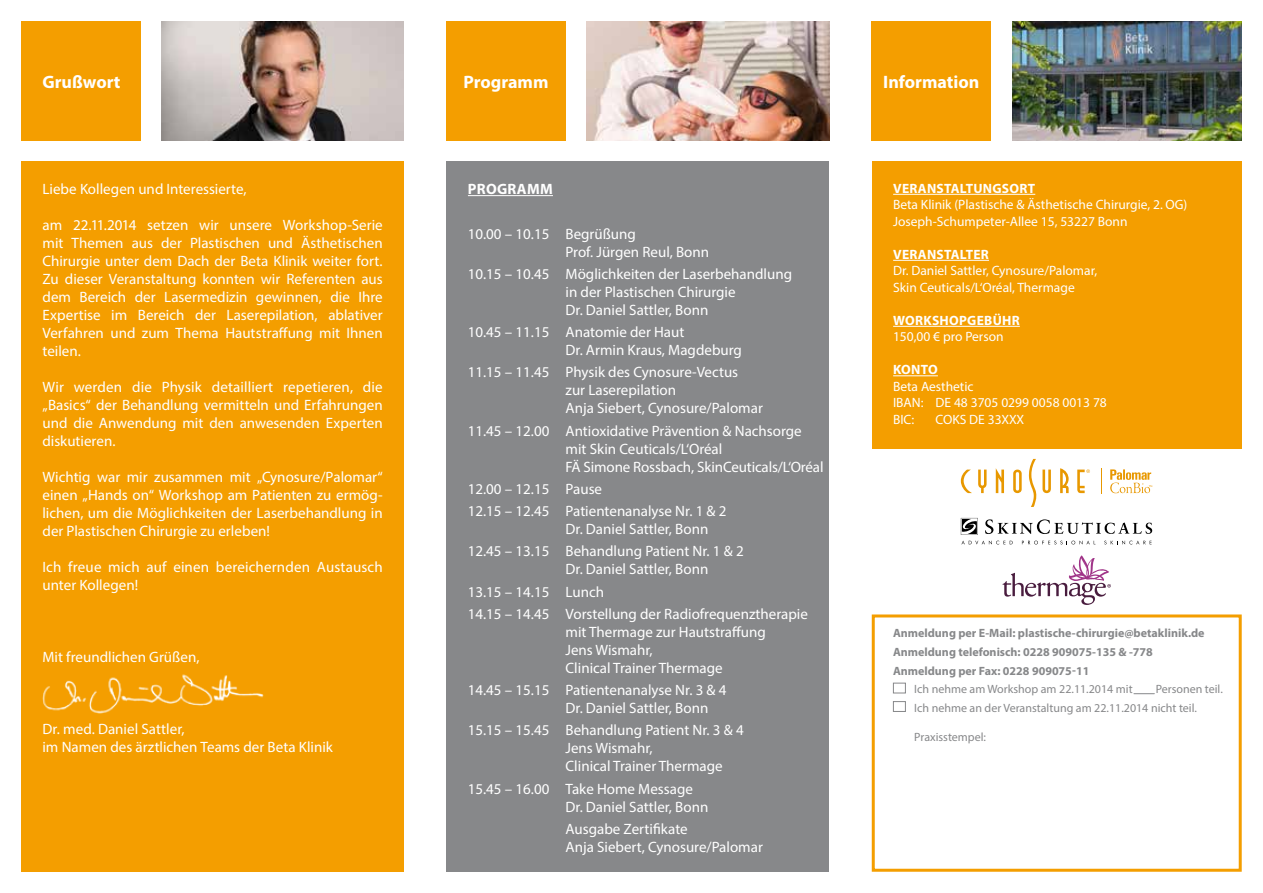
<style>
.page{position:relative;width:1263px;height:893px;background:#fff}
.page>*{position:absolute;margin:0;border:0;box-sizing:border-box;transform-origin:0 0}
.t1{font:700 18px "Myriad Pro";color:#fff}
.t2{font:15px/18px "Myriad Pro";color:#fff}
.t3{font:700 15px "Myriad Pro";letter-spacing:.02em;color:#fff}
.t4{font:13.5px/16.5px "Myriad Pro";color:#fff}
.t5{font:700 13.5px "Myriad Pro";letter-spacing:.02em;color:#fff}
.t6{font:700 12px/18.6px "Myriad Pro";color:#87888a}
.t7{font:12px/18.6px "Myriad Pro";color:#87888a}
</style>
<div class="page">
<div style="left:872px;top:162px;width:370px;height:287px;background:#f49e00"></div>
<div style="left:872px;top:21px;width:119px;height:119px;background:#f49e00"></div>
<hr style="left:893px;top:194px;width:142px;height:1px;background:#fff">
<hr style="left:893px;top:260px;width:96px;height:1px;background:#fff">
<hr style="left:893px;top:326px;width:127px;height:1px;background:#fff">
<hr style="left:893px;top:375px;width:45px;height:1px;background:#fff">
<img style="left:1012px;top:21px;width:230px;height:119px">
<div style="left:21px;top:162px;width:383px;height:710px;background:#f49e00"></div>
<div style="left:21px;top:21px;width:119px;height:119px;background:#f49e00"></div>
<img style="left:162px;top:21px;width:242px;height:119px">
<div style="left:446px;top:162px;width:383px;height:710px;background:#87888a"></div>
<hr style="left:468px;top:195px;width:85px;height:1px;background:#fff">
<div style="left:446px;top:21px;width:120px;height:119px;background:#f49e00"></div>
<img style="left:587px;top:21px;width:242px;height:119px">
<div style="left:872px;top:614px;width:370px;height:258px;border:3px solid #f49e00"></div>
<svg style="left:1134px;top:693px;width:20px;height:1px"></svg>
<div style="left:893px;top:683px;width:13px;height:10px;border:1px solid #87888a"></div>
<div style="left:893px;top:701px;width:13px;height:11px;border:1px solid #87888a"></div>
<img style="left:43px;top:674px;width:221px;height:40px">
<svg style="left:985px;top:519px;width:167px;height:15px"></svg>
<svg style="left:961px;top:518px;width:17px;height:17px"></svg>
<svg style="left:961px;top:541px;width:52px;height:3px"></svg>
<svg style="left:1022px;top:541px;width:73px;height:3px"></svg>
<svg style="left:1104px;top:541px;width:47px;height:3px"></svg>
<svg style="left:1002px;top:555px;width:109px;height:50px"></svg>
<svg style="left:996px;top:468px;width:8px;height:25px"></svg>
<svg style="left:978px;top:470px;width:8px;height:23px"></svg>
<svg style="left:1013px;top:470px;width:9px;height:23px"></svg>
<svg style="left:1060px;top:468px;width:8px;height:25px"></svg>
<svg style="left:961px;top:470px;width:11px;height:23px"></svg>
<svg style="left:1077px;top:469px;width:13px;height:24px"></svg>
<svg style="left:1029px;top:459px;width:22px;height:48px"></svg>
<svg style="left:1110px;top:469px;width:42px;height:24px"></svg>
<svg style="left:1101px;top:468px;width:1px;height:26px"></svg>
<p class="t1" style="left:43px;top:70px;width:80px">Grußwort</p>
<p class="t2" style="left:43px;top:180px;width:206px">Liebe Kollegen und Interessierte,</p>
<p class="t2" style="left:43px;top:216px;width:342px;text-align:justify">am 22.11.2014 setzen wir unsere Workshop-Serie mit Themen aus der Plastischen und Ästhetischen Chirurgie unter dem Dach der Beta Klinik weiter fort.<br>Zu dieser Veranstaltung konnten wir Referenten aus dem Bereich der Lasermedizin gewinnen, die Ihre Expertise im Bereich der Laserepilation, ablativer Verfahren und zum Thema Hautstraffung mit Ihnen teilen.</p>
<p class="t2" style="left:43px;top:378px;width:342px;text-align:justify">Wir werden die Physik detailliert repetieren, die „Basics“ der Behandlung vermitteln und Erfahrungen und die Anwendung mit den anwesenden Experten diskutieren.</p>
<p class="t2" style="left:43px;top:468px;width:342px;text-align:justify">Wichtig war mir zusammen mit „Cynosure/Palomar“ einen „Hands on“ Workshop am Patienten zu ermög&shy;lichen, um die Möglichkeiten der Laserbehandlung in der Plastischen Chirurgie zu erleben!</p>
<p class="t2" style="left:43px;top:558px;width:342px">Ich freue mich auf einen bereichernden Austausch unter Kollegen!</p>
<p class="t2" style="left:43px;top:648px;width:158px">Mit freundlichen Grüßen,</p>
<p class="t2" style="left:43px;top:720px;width:292px">Dr. med. Daniel Sattler,<br>im Namen des ärztlichen Teams der Beta Klinik</p>
<p class="t1" style="left:463px;top:70px;width:87px">Programm</p>
<p class="t3" style="left:468px;top:179px;width:86px">Programm</p>
<p class="t2" style="left:566px;top:224px;width:145px;text-indent:-98px">10.00 – 10.15 Begrüßung<br>Prof. Jürgen Reul, Bonn</p>
<p class="t2" style="left:566px;top:265px;width:228px;text-indent:-98px">10.15 – 10.45 Möglichkeiten der Laserbehandlung in der Plastischen Chirurgie<br>Dr. Daniel Sattler, Bonn</p>
<p class="t2" style="left:566px;top:323px;width:178px;text-indent:-98px">10.45 – 11.15 Anatomie der Haut<br>Dr. Armin Kraus, Magdeburg</p>
<p class="t2" style="left:566px;top:363px;width:199px;text-indent:-98px">11.15 – 11.45 Physik des Cynosure-Vectus<br>zur Laserepilation<br>Anja Siebert, Cynosure/Palomar</p>
<p class="t2" style="left:566px;top:421px;width:259px;text-indent:-98px">11.45 – 12.00 Antioxidative Prävention &amp; Nachsorge mit Skin Ceuticals/L‘Oréal<br>FÄ Simone Rossbach, SkinCeuticals/L‘Oréal</p>
<p class="t2" style="left:468px;top:477px;width:260px;line-height:22.2px">12.00 – 12.15 Pause<br>12.15 – 12.45 Patientenanalyse Nr. 1 &amp; 2</p>
<p class="t2" style="left:468px;top:518px;width:277px;line-height:22.2px;text-indent:98px">Dr. Daniel Sattler, Bonn<br>12.45 – 13.15 Behandlung Patient Nr. 1 &amp; 2</p>
<p class="t2" style="left:468px;top:558px;width:342px;line-height:22.2px;text-indent:98px">Dr. Daniel Sattler, Bonn<br>13.15 – 14.15 Lunch<br>14.15 – 14.45 Vorstellung der Radiofrequenztherapie</p>
<p class="t2" style="left:566px;top:623px;width:202px">mit Thermage zur Hautstraffung<br>Jens Wismahr,<br>Clinical Trainer Thermage</p>
<p class="t2" style="left:566px;top:681px;width:162px;text-indent:-98px">14.45 – 15.15 Patientenanalyse Nr. 3 &amp; 4<br>Dr. Daniel Sattler, Bonn</p>
<p class="t2" style="left:566px;top:721px;width:180px;text-indent:-98px">15.15 – 15.45 Behandlung Patient Nr. 3 &amp; 4<br>Jens Wismahr,<br>Clinical Trainer Thermage</p>
<p class="t2" style="left:566px;top:779px;width:144px;text-indent:-98px">15.45 – 16.00 Take Home Message<br>Dr. Daniel Sattler, Bonn</p>
<p class="t2" style="left:566px;top:820px;width:199px">Ausgabe Zertifikate<br>Anja Siebert, Cynosure/Palomar</p>
<p class="t1" style="left:883px;top:70px;width:98px">Information</p>
<p class="t5" style="left:893px;top:180px;width:143px">Veranstaltungsort</p>
<p class="t4" style="left:893px;top:196px;width:296px">Beta Klinik (Plastische &amp; Ästhetische Chirurgie, 2. OG)<br>Joseph-Schumpeter-Allee 15, 53227 Bonn</p>
<p class="t5" style="left:893px;top:246px;width:97px">Veranstalter</p>
<p class="t4" style="left:893px;top:262px;width:206px">Dr. Daniel Sattler, Cynosure/Palomar,<br>Skin Ceuticals/L‘Oréal, Thermage</p>
<p class="t5" style="left:893px;top:312px;width:128px">Workshopgebühr</p>
<p class="t4" style="left:893px;top:328px;width:112px">150,00 € pro Person</p>
<p class="t5" style="left:893px;top:361px;width:46px">Konto</p>
<p class="t4" style="left:893px;top:378px;width:215px">Beta Aesthetic<br>IBAN: DE 48 3705 0299 0058 0013 78<br>BIC:</p>
<p class="t4" style="left:935px;top:411px;width:90px">COKS DE 33XXX</p>
<p class="t6" style="left:893px;top:624px;width:313px">Anmeldung per E-Mail: plastische-chirurgie@betaklinik.de<br>Anmeldung telefonisch: 0228 909075-135 &amp; -778<br>Anmeldung per Fax: 0228 909075-11</p>
<p class="t7" style="left:914px;top:680px;width:220px">Ich nehme am Workshop am 22.11.2014 mit</p>
<p class="t7" style="left:914px;top:680px;width:310px;text-indent:241px">Personen teil.<br>Ich nehme an der Veranstaltung am 22.11.2014 nicht teil.</p>
<p class="t7" style="left:914px;top:727px;width:73px">Praxisstempel:</p>
</div>
